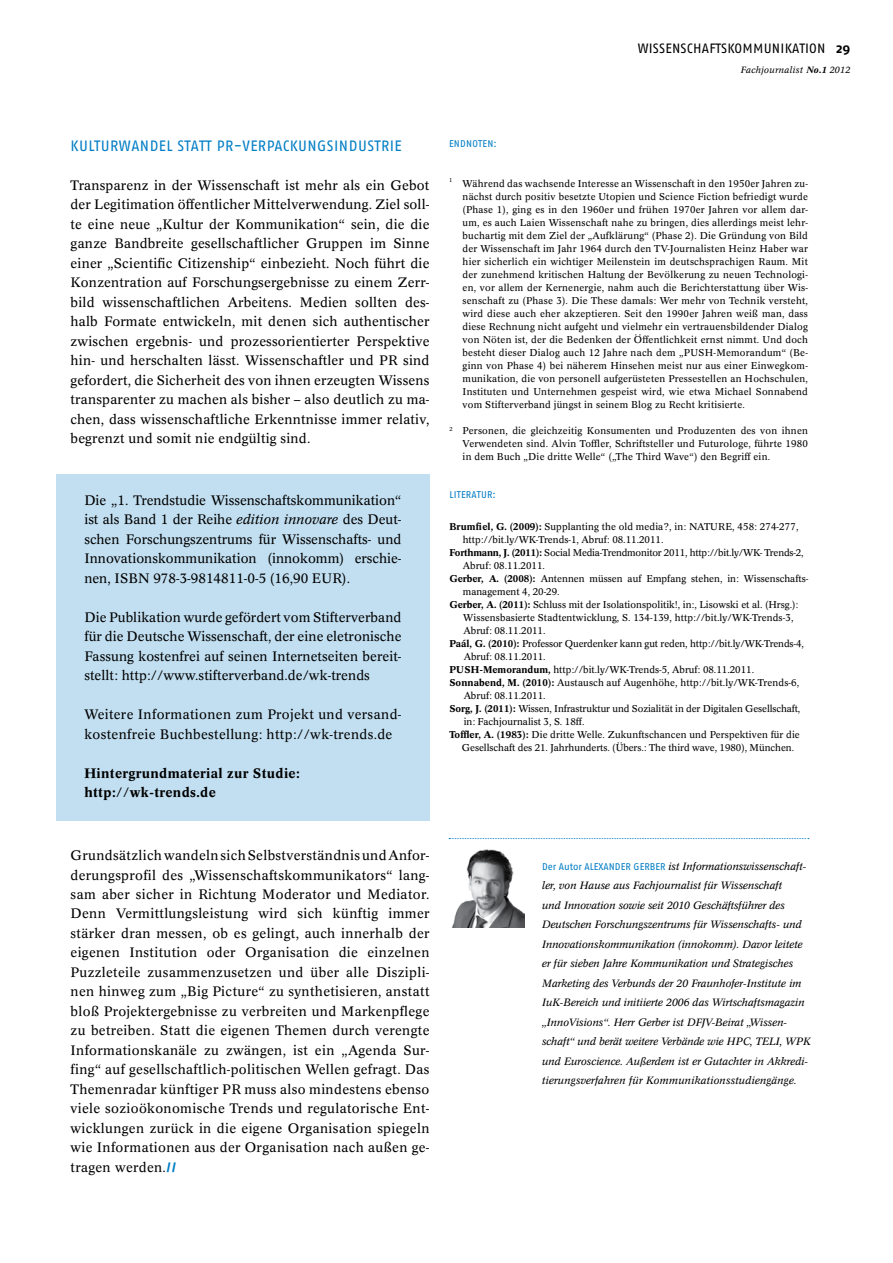
<style>
.page{position:relative;width:893px;height:1263px;background:#fff}
.page>*{position:absolute;margin:0;border:0;box-sizing:border-box;transform-origin:0 0}
.t1{font:15px "Fago OT";letter-spacing:.03em;color:#007dc5}
.t2{font:13.5px/19.5px "Concorde BQ";letter-spacing:.015em;color:#000;text-align:justify}
.t3{font:500 13.5px/19.5px "Concorde BQ";letter-spacing:.025em;color:#000}
.t4{font:13.5px "Fago OT";letter-spacing:.015em;color:#000}
.t5{font:700 13.5px "Fago OT";color:#000}
.t6{font:italic 10.5px/19.5px "Concorde BQ";letter-spacing:-.01em;color:#000}
.t7{font:9.75px/13px "Concorde BQ";color:#000;text-align:justify}
.t8{font:9.75px "Concorde BQ";letter-spacing:-.02em;color:#000}
.t9{font:9.75px "Fago OT";letter-spacing:.005em;color:#007dc5}
.t10{font:9.75px "Fago OT";letter-spacing:.025em;color:#007dc5}
.t11{font:italic 9px "Concorde BQ";letter-spacing:.025em;color:#000}
.t12{font:5.7px "Concorde BQ";color:#000}
.s1{font-weight:500}
.s2{font-style:italic}
.s3{font-family:"Fago OT";font-weight:700;color:#007dc5}
</style>
<div class="page">
<div style="left:56px;top:474px;width:373px;height:346px;background:#c2dff1"></div>
<img style="left:452px;top:849px;width:72px;height:78px">
<svg style="left:449px;top:838px;width:360px;height:1px"></svg>
<h2 class="t4" style="left:638px;top:40px;width:189px">WISSENSCHAFTSKOMMUNIKATION</h2>
<h2 class="t5" style="left:836px;top:40px;width:16px">29</h2>
<p class="t11" style="left:741px;top:64px;width:111px">Fachjournalist <span class="s1">No .1</span> 2012</p>
<h1 class="t1" style="left:71px;top:136px;width:333px">KULTURWANDEL STATT PR-VERPACKUNGSINDUSTRIE</h1>
<p class="t2" style="left:71px;top:175px;width:360px">Transparenz in der Wissenschaft ist mehr als ein Gebot der Legitimation öffentlicher Mittelverwendung. Ziel soll&shy;te eine neue „Kultur der Kommunikation“ sein, die die ganze Bandbreite gesellschaftlicher Gruppen im Sinne einer „Scientific Citizenship“ einbezieht. Noch führt die Konzentration auf Forschungsergebnisse zu einem Zerr&shy;bild wissenschaftlichen Arbeitens. Medien sollten des&shy;halb Formate entwickeln, mit denen sich authentischer zwischen ergebnis- und prozessorientierter Perspektive hin- und herschalten lässt. Wissenschaftler und PR sind gefordert, die Sicherheit des von ihnen erzeugten Wissens transparenter zu machen als bisher – also deutlich zu ma&shy;chen, dass wissenschaftliche Erkenntnisse immer relativ, begrenzt und somit nie endgültig sind.</p>
<p class="t2" style="left:84px;top:491px;width:319px">Die „1. Trendstudie Wissenschaftskommunikation“ ist als Band 1 der Reihe <span class="s2">edition innovare</span> des Deut&shy;schen Forschungszentrums für Wissenschafts- und Innovationskommunikation (innokomm) erschie&shy;nen, ISBN 978-3-9814811-0-5 (16,90 EUR).</p>
<h2 class="t2" style="left:84px;top:608px;width:319px">Die Publikation wurde gefördert vom Stifterverband für die Deutsche Wissenschaft, der eine eletronische Fassung kostenfrei auf seinen Internetseiten bereit&shy;stellt: http://www.stifterverband.de/wk-trends</h2>
<h2 class="t2" style="left:84px;top:705px;width:319px">Weitere Informationen zum Projekt und versand&shy;kostenfreie Buchbestellung: http://wk-trends.de</h2>
<h2 class="t3" style="left:84px;top:763px;width:217px">Hintergrundmaterial zur Studie: http://wk-trends.de</h2>
<p class="t2" style="left:71px;top:846px;width:360px">Grundsätzlich wandeln sich Selbstverständnis und Anfor&shy;derungsprofil des „Wissenschaftskommunikators“ lang&shy;sam aber sicher in Richtung Moderator und Mediator.<br>Denn Vermittlungsleistung wird sich künftig immer stärker dran messen, ob es gelingt, auch innerhalb der eigenen Institution oder Organisation die einzelnen Puzzleteile zusammenzusetzen und über alle Diszipli&shy;nen hinweg zum „Big Picture“ zu synthetisieren, anstatt bloß Projektergebnisse zu verbreiten und Markenpflege zu betreiben. Statt die eigenen Themen durch verengte Informationskanäle zu zwängen, ist ein „Agenda Sur&shy;fing“ auf gesellschaftlich-politischen Wellen gefragt. Das Themenradar künftiger PR muss also mindestens ebenso viele sozioökonomische Trends und regulatorische Ent&shy;wicklungen zurück in die eigene Organisation spiegeln wie Informationen aus der Organisation nach außen ge&shy;tragen werden.<span class="s3">//</span></p>
<p class="t10" style="left:449px;top:138px;width:49px">ENDNOTEN:</p>
<p class="t12" style="left:449px;top:176px;width:5px">1</p>
<p class="t12" style="left:449px;top:426px;width:5px">2</p>
<p class="t7" style="left:463px;top:177px;width:347px">Während das wachsende Interesse an Wissenschaft in den 1950er Jahren zu&shy;nächst durch positiv besetzte Utopien und Science Fiction befriedigt wurde (Phase 1), ging es in den 1960er und frühen 1970er Jahren vor allem dar&shy;um, es auch Laien Wissenschaft nahe zu bringen, dies allerdings meist lehr&shy;buchartig mit dem Ziel der „Aufklärung“ (Phase 2). Die Gründung von Bild der Wissenschaft im Jahr 1964 durch den TV-Journalisten Heinz Haber war hier sicherlich ein wichtiger Meilenstein im deutschsprachigen Raum. Mit der zunehmend kritischen Haltung der Bevölkerung zu neuen Technologi&shy;en, vor allem der Kernenergie, nahm auch die Berichterstattung über Wis&shy;senschaft zu (Phase 3). Die These damals: Wer mehr von Technik versteht, wird diese auch eher akzeptieren. Seit den 1990er Jahren weiß man, dass diese Rechnung nicht aufgeht und vielmehr ein vertrauensbildender Dialog von Nöten ist, der die Bedenken der Öffentlichkeit ernst nimmt. Und doch besteht dieser Dialog auch 12 Jahre nach dem „PUSH-Memorandum“ (Be&shy;ginn von Phase 4) bei näherem Hinsehen meist nur aus einer Einwegkom&shy;munikation, die von personell aufgerüsteten Pressestellen an Hochschulen, Instituten und Unternehmen gespeist wird, wie etwa Michael Sonnabend vom Stifterverband jüngst in seinem Blog zu Recht kritisierte.</p>
<p class="t7" style="left:463px;top:424px;width:347px">Personen, die gleichzeitig Konsumenten und Produzenten des von ihnen Verwendeten sind. Alvin Toffler, Schriftsteller und Futurologe, führte 1980 in dem Buch „Die dritte Welle“ („The Third Wave“) den Begriff ein.</p>
<p class="t9" style="left:449px;top:489px;width:10px">LITERATUR</p>
<p class="t9" style="left:493px;top:489px;width:5px">:</p>
<p class="t7" style="left:449px;top:521px;width:351px"><span class="s1">Brumfiel, G. (2009):</span> Supplanting the old media?, in: NATURE, 458: 274-277,</p>
<p class="t7" style="left:463px;top:534px;width:202px">http://bit.ly/WK-Trends-1, Abruf: 08.11.2011.</p>
<p class="t8" style="left:449px;top:547px;width:356px"><span class="s1">Forthmann, J. (2011):</span> Social Media-Trendmonitor 2011, http://bit.ly/WK- Trends-2,</p>
<p class="t7" style="left:463px;top:560px;width:83px">Abruf: 08.11.2011.</p>
<p class="t7" style="left:449px;top:572px;width:360px"><span class="s1">Gerber, A. (2008):</span> Antennen müssen auf Empfang stehen, in: Wissenschafts-</p>
<p class="t7" style="left:463px;top:585px;width:98px">management 4, 20-29.</p>
<p class="t7" style="left:449px;top:598px;width:351px"><span class="s1">Gerber, A. (2011):</span> Schluss mit der Isolationspolitik!, in:, Lisowski et al. (Hrsg.):</p>
<p class="t7" style="left:463px;top:611px;width:332px">Wissensbasierte Stadtentwicklung, S. 134-139, http://bit.ly/WK-Trends-3,</p>
<p class="t7" style="left:464px;top:624px;width:83px">Abruf: 08.11.2011.</p>
<p class="t7" style="left:449px;top:637px;width:356px"><span class="s1">Paál, G. (2010):</span> Professor Querdenker kann gut reden, http://bit.ly/WK-Trends-4,</p>
<p class="t7" style="left:464px;top:650px;width:83px">Abruf: 08.11.2011.</p>
<p class="t7" style="left:449px;top:663px;width:306px"><span class="s1">PUSH-Memorandum,</span> http://bit.ly/WK-Trends-5, Abruf: 08.11.2011.</p>
<p class="t7" style="left:449px;top:676px;width:351px"><span class="s1">Sonnabend, M. (2010):</span> Austausch auf Augenhöhe, http://bit.ly/WK-Trends-6,</p>
<p class="t7" style="left:464px;top:689px;width:83px">Abruf: 08.11.2011.</p>
<p class="t7" style="left:449px;top:702px;width:352px"><span class="s1">Sorg, J. (2011):</span> Wissen, Infrastruktur und Sozialität in der Digitalen Gesellschaft,</p>
<p class="t7" style="left:464px;top:715px;width:122px">in: Fachjournalist 3, S. 18ff.</p>
<p class="t7" style="left:449px;top:728px;width:352px"><span class="s1">Toffler, A. (1983):</span> Die dritte Welle. Zukunftschancen und Perspektiven für die</p>
<p class="t7" style="left:462px;top:741px;width:334px">Gesellschaft des 21. Jahrhunderts. (Übers.: The third wave, 1980), München.</p>
<p class="t6" style="left:542px;top:856px;width:270px;text-indent:126px">ist Informationswissenschaft&shy;ler, von Hause aus Fachjournalist für Wissenschaft<br>und Innovation sowie seit 2010 Geschäftsführer des Deutschen Forschungszentrums für Wissenschafts- und Innovationskommunikation (innokomm). Davor leitete er für sieben Jahre Kommunikation und Strategisches Marketing des Verbunds der 20 Fraunhofer-Institute im IuK-Bereich und initiierte 2006 das Wirtschaftsmagazin „InnoVisions“. Herr Gerber ist DFJV-Beirat „Wissen&shy;schaft“ und berät weitere Verbände wie HPC, TELI, WPK und Euroscience. Außerdem ist er Gutachter in Akkredi&shy;tierungsverfahren für Kommunikationsstudiengänge.</p>
<p class="t9" style="left:542px;top:860px;width:68px">DER AUTOR ALEXANDER</p>
<p class="t9" style="left:634px;top:860px;width:7px">GERBER</p>
</div>
